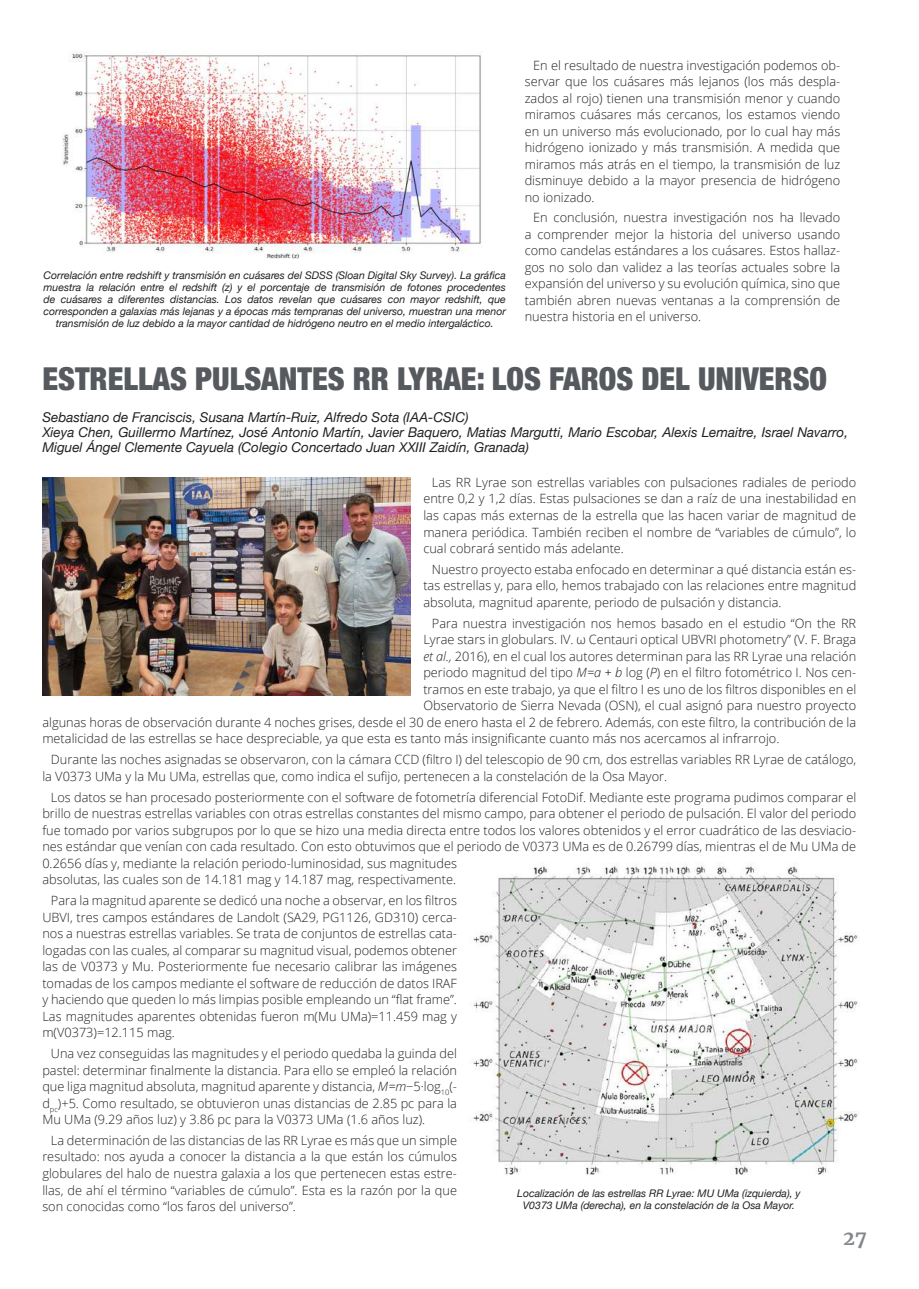
<style>
.page{position:relative;width:919px;height:1289px;background:#fff}
.page>*{position:absolute;margin:0;border:0;box-sizing:border-box;transform-origin:0 0}
.t1{font:900 condensed 31.5px "Helvetica Neue";color:#56595e}
.t2{font:700 19.5px "Merriweather";color:#84878c}
.t3{font:italic 13.5px/15px "Helvetica Neue";color:#231f20}
.t4{font:300 12.75px/16.5px "Open Sans";color:#231f20;text-align:justify}
.t5{font:italic 10.5px/12px "Helvetica Neue";color:#231f20;text-align:center}
.s1{font-style:italic}
</style>
<div class="page">
<img style="left:63px;top:52px;width:418px;height:207px">
<img style="left:42px;top:477px;width:368px;height:218px">
<img style="left:470px;top:862px;width:389px;height:312px">
<p class="t4" style="left:524px;top:56px;width:317px;text-indent:9px">En el resultado de nuestra investigación podemos ob&shy;servar que los cuásares más lejanos (los más despla&shy;zados al rojo) tienen una transmisión menor y cuando miramos cuásares más cercanos, los estamos viendo en un universo más evolucionado, por lo cual hay más hidrógeno ionizado y más transmisión. A medida que miramos más atrás en el tiempo, la transmisión de luz disminuye debido a la mayor presencia de hidrógeno no ionizado.</p>
<p class="t4" style="left:524px;top:209px;width:317px;text-indent:9px">En conclusión, nuestra investigación nos ha llevado a comprender mejor la historia del universo usando como candelas estándares a los cuásares. Estos hallaz&shy;gos no solo dan validez a las teorías actuales sobre la expansión del universo y su evolución química, sino que también abren nuevas ventanas a la comprensión de nuestra historia en el universo.</p>
<p class="t5" style="left:44px;top:270px;width:464px">Correlación entre redshift y transmisión en cuásares del SDSS (Sloan Digital Sky Survey). La gráfica muestra la relación entre el redshift (z) y el porcentaje de transmisión de fotones procedentes de cuásares a diferentes distancias. Los datos revelan que cuásares con mayor redshift, que corresponden a galaxias más lejanas y a épocas más tempranas del universo, muestran una menor transmisión de luz debido a la mayor cantidad de hidrógeno neutro en el medio intergaláctico.</p>
<h1 class="t1" style="left:42px;top:353px;width:786px">ESTRELLAS PULSANTES RR LYRAE: LOS FAROS DEL UNIVERSO</h1>
<p class="t3" style="left:42px;top:410px;width:807px">Sebastiano de Franciscis, Susana Martín-Ruiz, Alfredo Sota (IAA-CSIC)<br>Xieya Chen, Guillermo Martínez, José Antonio Martín, Javier Baquero, Matias Margutti, Mario Escobar, Alexis Lemaitre, Israel Navarro,<br>Miguel Ángel Clemente Cayuela (Colegio Concertado Juan XXIII Zaidín, Granada)</p>
<p class="t4" style="left:423px;top:473px;width:434px;text-indent:9px">Las RR Lyrae son estrellas variables con pulsaciones radiales de periodo entre 0,2 y 1,2 días. Estas pulsaciones se dan a raíz de una inestabilidad en las capas más externas de la estrella que las hacen variar de magnitud de manera periódica. También reciben el nombre de “variables de cúmulo”, lo cual cobrará sentido más adelante.</p>
<p class="t4" style="left:423px;top:560px;width:434px;text-indent:9px">Nuestro proyecto estaba enfocado en determinar a qué distancia están es&shy;tas estrellas y, para ello, hemos trabajado con las relaciones entre magnitud absoluta, magnitud aparente, periodo de pulsación y distancia.</p>
<p class="t4" style="left:432px;top:614px;width:426px">Para nuestra investigación nos hemos basado en el estudio “On the RR</p>
<p class="t4" style="left:423px;top:631px;width:434px">Lyrae stars in globulars. IV. ω Centauri optical UBVRI photometry” (V. F. Braga</p>
<p class="t4" style="left:423px;top:647px;width:434px"><span class="s1">et al.,</span> 2016), en el cual los autores determinan para las RR Lyrae una relación</p>
<p class="t4" style="left:423px;top:664px;width:434px">periodo magnitud del tipo <span class="s1">M=a + b</span> log (<span class="s1">P</span>) en el filtro fotométrico I. Nos cen-</p>
<p class="t4" style="left:423px;top:680px;width:434px">tramos en este trabajo, ya que el filtro I es uno de los filtros disponibles en el</p>
<p class="t4" style="left:423px;top:697px;width:434px">Observatorio de Sierra Nevada (OSN), el cual asignó para nuestro proyecto</p>
<p class="t4" style="left:42px;top:713px;width:815px">algunas horas de observación durante 4 noches grises, desde el 30 de enero hasta el 2 de febrero. Además, con este filtro, la contribución de la</p>
<p class="t4" style="left:42px;top:730px;width:738px">metalicidad de las estrellas se hace despreciable, ya que esta es tanto más insignificante cuanto más nos acercamos al infrarrojo.</p>
<p class="t4" style="left:42px;top:751px;width:815px;text-indent:9px">Durante las noches asignadas se observaron, con la cámara CCD (filtro I) del telescopio de 90 cm, dos estrellas variables RR Lyrae de catálogo, la V0373 UMa y la Mu UMa, estrellas que, como indica el sufijo, pertenecen a la constelación de la Osa Mayor.</p>
<p class="t4" style="left:42px;top:788px;width:815px;text-align:left;text-indent:9px">Los datos se han procesado posteriormente con el software de fotometría diferencial FotoDif. Mediante este programa pudimos comparar el brillo de nuestras estrellas variables con otras estrellas constantes del mismo campo, para obtener el periodo de pulsación. El valor del periodo fue tomado por varios subgrupos por lo que se hizo una media directa entre todos los valores obtenidos y el error cuadrático de las desviacio&shy;nes estándar que venían con cada resultado. Con esto obtuvimos que el periodo de V0373 UMa es de 0.26799 días, mientras el de Mu UMa de 0.2656 días y, mediante la relación periodo-luminosidad, sus magnitudes<br>absolutas, las cuales son de 14.181 mag y 14.187 mag, respectivamente.</p>
<p class="t4" style="left:42px;top:891px;width:416px;text-indent:9px">Para la magnitud aparente se dedicó una noche a observar, en los filtros UBVI, tres campos estándares de Landolt (SA29, PG1126, GD310) cerca&shy;nos a nuestras estrellas variables. Se trata de conjuntos de estrellas cata&shy;logadas con las cuales, al comparar su magnitud visual, podemos obtener las de V0373 y Mu. Posteriormente fue necesario calibrar las imágenes tomadas de los campos mediante el software de reducción de datos IRAF y haciendo que queden lo más limpias posible empleando un “flat frame”.<br>Las magnitudes aparentes obtenidas fueron m(Mu UMa)=11.459 mag y m(V0373)=12.115 mag.</p>
<p class="t4" style="left:42px;top:1044px;width:416px;text-indent:9px">Una vez conseguidas las magnitudes y el periodo quedaba la guinda del pastel: determinar finalmente la distancia. Para ello se empleó la relación que liga magnitud absoluta, magnitud aparente y distancia, <span class="s1">M=m</span>−5·log<sub>10</sub>(- d<sub>pc</sub>)+5. Como resultado, se obtuvieron unas distancias de 2.85 pc para la Mu UMa (9.29 años luz) y 3.86 pc para la V0373 UMa (1.6 años luz).</p>
<p class="t4" style="left:42px;top:1131px;width:416px;text-indent:9px">La determinación de las distancias de las RR Lyrae es más que un simple resultado: nos ayuda a conocer la distancia a la que están los cúmulos globulares del halo de nuestra galaxia a los que pertenecen estas estre&shy;llas, de ahí el término “variables de cúmulo”. Esta es la razón por la que son conocidas como “los faros del universo”.</p>
<h2 class="t2" style="left:843px;top:1224px;width:25px">27</h2>
<p class="t5" style="left:517px;top:1187px;width:285px">Localización de las estrellas RR Lyrae: MU UMa (izquierda), y<br>V0373 UMa (derecha), en la constelación de la Osa Mayor.</p>
</div>
